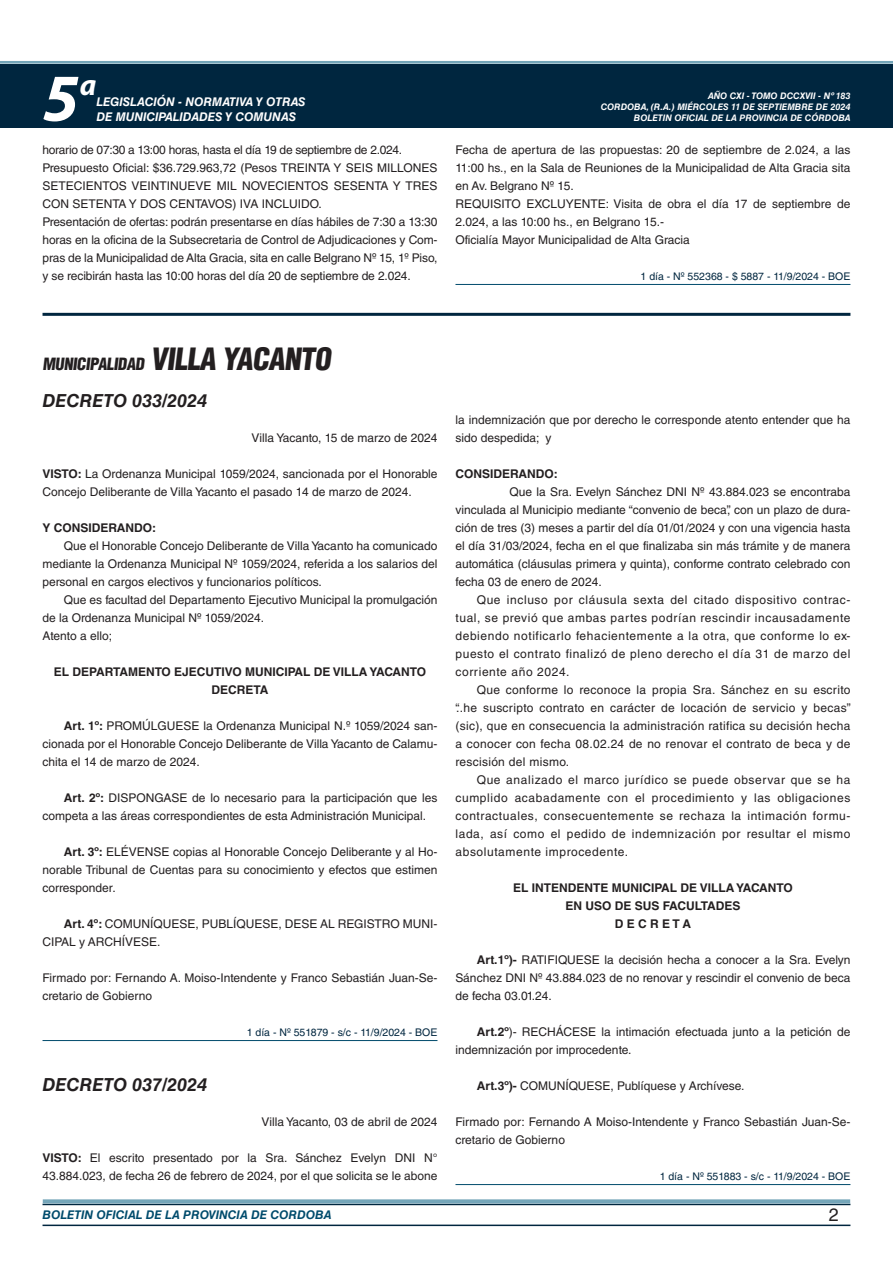
<style>
.page{position:relative;width:893px;height:1263px;background:#fff}
.page>*{position:absolute;margin:0;border:0;box-sizing:border-box;transform-origin:0 0}
.t1{font:italic 700 67.5px "Myriad Pro";color:#fff}
.t2{font:italic 700 30px "Myriad Pro";color:#fff}
.NOMBRE_DE_MINISTERIO{font:italic 700 18px "Helvetica LT Std";color:#231f20}
.t3{font:18px "Helvetica LT Std";color:#231f20}
.BASE{font:900 condensed 16.5px "Helvetica LT Std";color:#231f20}
.TEXTO_BASE{font:12px/18px "Helvetica LT Std";color:#231f20;text-align:justify}
.RESUELVE{font:700 12px "Helvetica LT Std";color:#231f20}
.TEXTO_BASE-2{font:12px "Helvetica LT Std";letter-spacing:-.025em;color:#231f20}
.FECHA{font:12px "Helvetica LT Std";color:#231f20}
.t4{font:italic 700 12px "Helvetica LT Std";color:#fff}
.t5{font:italic 700 12px "Helvetica LT Std";color:#004b6c}
.TEXTO_BASE-3{font:700 12px "Helvetica LT Std";color:#231f20}
.FECHA_DE_VENCIMIENTO{font:10.5px "Helvetica LT Std";color:#00263f}
.t6{font:italic 700 9px/10.8px "Helvetica LT Std";color:#fff;text-align:right}
.s1{font-size:30px}
.s2{font-weight:700}
</style>
<div class="page">
<div style="left:0;top:61px;width:893px;height:6px;background:#fff;opacity:.75"></div>
<div style="left:0;top:64px;width:893px;height:64px;background:#00263f"></div>
<hr style="left:43px;top:1224px;width:807px;height:2px;background:#00263f">
<div style="left:42px;top:1198px;width:809px;height:8px;background:#fff;opacity:.75"></div>
<hr style="left:455px;top:284px;width:395px;height:1px;background:#004b6c">
<hr style="left:43px;top:313px;width:807px;height:3px;background:#00263f">
<hr style="left:43px;top:1040px;width:394px;height:1px;background:#004b6c">
<hr style="left:455px;top:1184px;width:395px;height:1px;background:#004b6c">
<h1 class="t1" style="left:43px;top:54px;width:38px">5</h1>
<h2 class="t2" style="left:80px;top:66px;width:18px">a</h2>
<p class="t4" style="left:96px;top:95px;width:211px">LEGISLACIÓN - NORMATIVA Y OTRAS</p>
<p class="t4" style="left:96px;top:109px;width:201px">DE MUNICIPALIDADES Y COMUNAS</p>
<p class="TEXTO_BASE-2" style="left:43px;top:143px;width:361px">horario de 07:30 a 13:00 horas, hasta el día 19 de septiembre de 2.024.</p>
<p class="TEXTO_BASE" style="left:43px;top:159px;width:396px">Presupuesto Oficial: $36.729.963,72 (Pesos TREINTA Y SEIS MILLONES SETECIENTOS VEINTINUEVE MIL NOVECIENTOS SESENTA Y TRES CON SETENTA Y DOS CENTAVOS) IVA INCLUIDO.</p>
<p class="TEXTO_BASE" style="left:43px;top:213px;width:396px">Presentación de ofertas: podrán presentarse en días hábiles de 7:30 a 13:30 horas en la oficina de la Subsecretaria de Control de Adjudicaciones y Com&shy;pras de la Municipalidad de Alta Gracia, sita en calle Belgrano Nº 15, 1º Piso, y se recibirán hasta las 10:00 horas del día 20 de septiembre de 2.024.</p>
<p class="t6" style="left:601px;top:91px;width:251px">AÑO CXI - TOMO DCCXVII - Nº 183<br>CORDOBA, (R.A.) MIÉRCOLES 11 DE SEPTIEMBRE DE 2024<br>BOLETIN OFICIAL DE LA PROVINCIA DE CÓRDOBA</p>
<p class="TEXTO_BASE" style="left:455px;top:141px;width:396px">Fecha de apertura de las propuestas: 20 de septiembre de 2.024, a las 11:00 hs., en la Sala de Reuniones de la Municipalidad de Alta Gracia sita en Av. Belgrano Nº 15.</p>
<p class="TEXTO_BASE" style="left:455px;top:195px;width:396px">REQUISITO EXCLUYENTE: Visita de obra el día 17 de septiembre de<br>2.024, a las 10:00 hs., en Belgrano 15.-</p>
<p class="TEXTO_BASE" style="left:455px;top:231px;width:236px">Oficialía Mayor Municipalidad de Alta Gracia</p>
<p class="FECHA_DE_VENCIMIENTO" style="left:641px;top:270px;width:211px">1 día - Nº 552368 - $ 5887 - 11/9/2024 - BOE</p>
<p class="BASE" style="left:43px;top:353px;width:294px">MUNICIPALIDAD <span class="s1">VILLA YACANTO</span></p>
<p class="NOMBRE_DE_MINISTERIO" style="left:43px;top:390px;width:166px">DECRETO 033/2024</p>
<p class="FECHA" style="left:251px;top:431px;width:187px">Villa Yacanto, 15 de marzo de 2024</p>
<p class="TEXTO_BASE" style="left:43px;top:465px;width:396px"><span class="s2">VISTO:</span> La Ordenanza Municipal 1059/2024, sancionada por el Honorable<br>Concejo Deliberante de Villa Yacanto el pasado 14 de marzo de 2024.</p>
<p class="TEXTO_BASE-3" style="left:43px;top:520px;width:115px">Y CONSIDERANDO:</p>
<p class="TEXTO_BASE" style="left:43px;top:537px;width:396px;text-indent:21px">Que el Honorable Concejo Deliberante de Villa Yacanto ha comunicado mediante la Ordenanza Municipal Nº 1059/2024, referida a los salarios del personal en cargos electivos y funcionarios políticos.</p>
<p class="TEXTO_BASE" style="left:43px;top:591px;width:396px;text-indent:21px">Que es facultad del Departamento Ejecutivo Municipal la promulgación de la Ordenanza Municipal Nº 1059/2024.</p>
<p class="TEXTO_BASE" style="left:43px;top:627px;width:71px">Atento a ello;</p>
<p class="RESUELVE" style="left:54px;top:664px;width:374px">EL DEPARTAMENTO EJECUTIVO MUNICIPAL DE VILLA YACANTO</p>
<p class="RESUELVE" style="left:212px;top:682px;width:58px">DECRETA</p>
<p class="TEXTO_BASE" style="left:43px;top:717px;width:396px;text-indent:21px"><span class="s2">Art. 1º:</span> PROMÚLGUESE la Ordenanza Municipal N.º 1059/2024 san&shy;cionada por el Honorable Concejo Deliberante de Villa Yacanto de Calamu&shy;chita el 14 de marzo de 2024.</p>
<p class="TEXTO_BASE" style="left:43px;top:789px;width:396px;text-indent:21px"><span class="s2">Art. 2º:</span> DISPONGASE de lo necesario para la participación que les competa a las áreas correspondientes de esta Administración Municipal.</p>
<p class="TEXTO_BASE" style="left:43px;top:843px;width:396px;text-indent:21px"><span class="s2">Art. 3º:</span> ELÉVENSE copias al Honorable Concejo Deliberante y al Ho&shy;norable Tribunal de Cuentas para su conocimiento y efectos que estimen corresponder.</p>
<p class="TEXTO_BASE" style="left:43px;top:915px;width:396px;text-indent:21px"><span class="s2">Art. 4º:</span> COMUNÍQUESE, PUBLÍQUESE, DESE AL REGISTRO MUNI-<br>CIPAL y ARCHÍVESE.</p>
<p class="TEXTO_BASE" style="left:43px;top:969px;width:396px">Firmado por: Fernando A. Moiso-Intendente y Franco Sebastián Juan-Se&shy;cretario de Gobierno</p>
<p class="FECHA_DE_VENCIMIENTO" style="left:247px;top:1026px;width:192px">1 día - Nº 551879 - s/c - 11/9/2024 - BOE</p>
<p class="NOMBRE_DE_MINISTERIO" style="left:43px;top:1074px;width:166px">DECRETO 037/2024</p>
<p class="FECHA" style="left:261px;top:1115px;width:178px">Villa Yacanto, 03 de abril de 2024</p>
<p class="TEXTO_BASE" style="left:43px;top:1149px;width:396px"><span class="s2">VISTO:</span> El escrito presentado por la Sra. Sánchez Evelyn DNI N°<br>43.884.023, de fecha 26 de febrero de 2024, por el que solicita se le abone</p>
<p class="TEXTO_BASE" style="left:455px;top:411px;width:396px">la indemnización que por derecho le corresponde atento entender que ha sido despedida; y</p>
<p class="TEXTO_BASE-3" style="left:455px;top:466px;width:104px">CONSIDERANDO:</p>
<p class="TEXTO_BASE" style="left:455px;top:483px;width:396px;text-indent:54px">Que la Sra. Evelyn Sánchez DNI Nº 43.884.023 se encontraba vinculada al Municipio mediante “convenio de beca”, con un plazo de dura&shy;ción de tres (3) meses a partir del día 01/01/2024 y con una vigencia hasta el día 31/03/2024, fecha en el que finalizaba sin más trámite y de manera automática (cláusulas primera y quinta), conforme contrato celebrado con fecha 03 de enero de 2024.</p>
<p class="TEXTO_BASE" style="left:455px;top:591px;width:396px;text-indent:21px">Que incluso por cláusula sexta del citado dispositivo contrac&shy;tual, se previó que ambas partes podrían rescindir incausadamente debiendo notificarlo fehacientemente a la otra, que conforme lo ex&shy;puesto el contrato finalizó de pleno derecho el día 31 de marzo del corriente año 2024.</p>
<p class="TEXTO_BASE" style="left:455px;top:681px;width:397px;text-indent:21px">Que conforme lo reconoce la propia Sra. Sánchez en su escrito “..he suscripto contrato en carácter de locación de servicio y becas” (sic), que en consecuencia la administración ratifica su decisión hecha a conocer con fecha 08.02.24 de no renovar el contrato de beca y de rescisión del mismo.</p>
<p class="TEXTO_BASE" style="left:455px;top:771px;width:396px;text-indent:21px">Que analizado el marco jurídico se puede observar que se ha cumplido acabadamente con el procedimiento y las obligaciones contractuales, consecuentemente se rechaza la intimación formu&shy;lada, así como el pedido de indemnización por resultar el mismo absolutamente improcedente.</p>
<p class="RESUELVE" style="left:513px;top:880px;width:281px">EL INTENDENTE MUNICIPAL DE VILLA YACANTO</p>
<p class="RESUELVE" style="left:565px;top:898px;width:177px">EN USO DE SUS FACULTADES</p>
<p class="RESUELVE" style="left:615px;top:916px;width:78px">D E C R E T A</p>
<p class="TEXTO_BASE" style="left:455px;top:951px;width:396px;text-indent:21px"><span class="s2">Art.1º)-</span> RATIFIQUESE la decisión hecha a conocer a la Sra. Evelyn Sánchez DNI Nº 43.884.023 de no renovar y rescindir el convenio de beca de fecha 03.01.24.</p>
<p class="TEXTO_BASE" style="left:455px;top:1023px;width:396px;text-indent:21px"><span class="s2">Art.2º</span>)- RECHÁCESE la intimación efectuada junto a la petición de indemnización por improcedente.</p>
<p class="TEXTO_BASE" style="left:477px;top:1077px;width:269px"><span class="s2">Art.3º)-</span> COMUNÍQUESE, Publíquese y Archívese.</p>
<p class="TEXTO_BASE" style="left:455px;top:1113px;width:396px">Firmado por: Fernando A Moiso-Intendente y Franco Sebastián Juan-Se&shy;cretario de Gobierno</p>
<p class="FECHA_DE_VENCIMIENTO" style="left:660px;top:1170px;width:192px">1 día - Nº 551883 - s/c - 11/9/2024 - BOE</p>
<p class="t5" style="left:43px;top:1208px;width:290px">BOLETIN OFICIAL DE LA PROVINCIA DE CORDOBA</p>
<p class="t3" style="left:829px;top:1204px;width:12px">2</p>
</div>
